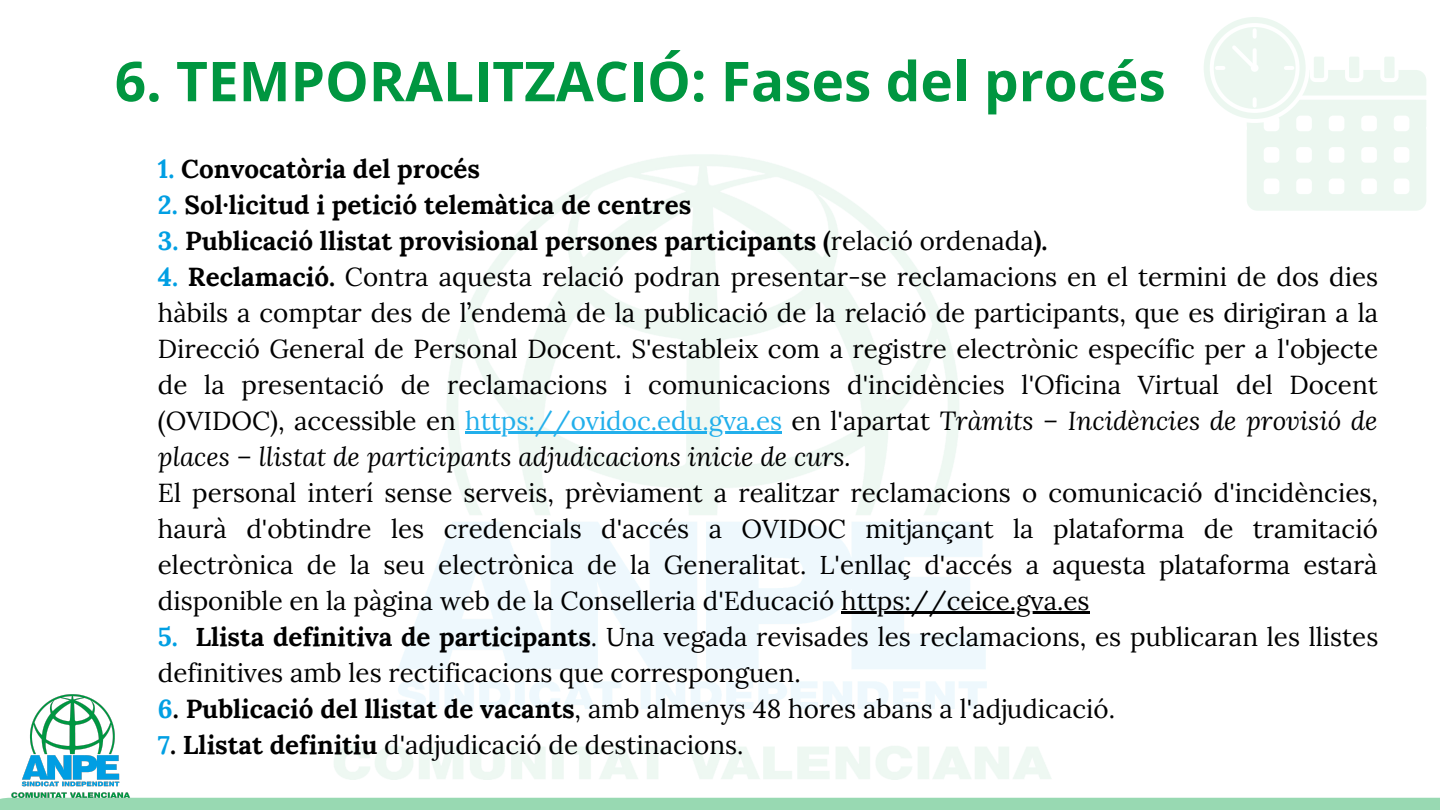
<style>
.page{position:relative;width:1440px;height:810px;background:#fff}
.page>*{position:absolute;margin:0;border:0;box-sizing:border-box;transform-origin:0 0}
.t1{font:700 55px "Open Sans";color:#009640}
.t2{font:26px/36px "Lora";color:#000;text-align:justify}
.t3{font:700 26px "Lora";color:#000}
.s1{color:#019fe3}
.s2{font-weight:400}
.s3{font-weight:700;color:#019fe3}
.s4{font-weight:700}
.s5{color:#22afeb}
.s6{font-style:italic}
</style>
<div class="page">
<div style="left:0;top:798px;width:1440px;height:12px;background:#98d9b2"></div>
<hr style="left:465px;top:431px;width:317px;height:3px;background:#22afeb">
<hr style="left:841px;top:611px;width:249px;height:3px;background:#000">
<svg style="left:1204px;top:17px;width:222px;height:194px"></svg>
<hr style="left:1253px;top:50px;width:4px;height:14px;background:#fff">
<div style="left:1251px;top:64px;width:8px;height:8px;background:#fff;border-radius:50%"></div>
<img style="left:7px;top:694px;width:134px;height:104px">
<p class="t1" style="left:115px;top:43px;width:1053px">6. TEMPORALITZACIÓ: Fases del procés</p>
<p class="t3" style="left:158px;top:152px;width:324px"><span class="s1">1.</span> Convocatòria del procés</p>
<p class="t3" style="left:158px;top:188px;width:535px"><span class="s1">2.</span> Sol·licitud i petició telemàtica de centres</p>
<p class="t3" style="left:158px;top:224px;width:891px"><span class="s1">3.</span> Publicació llistat provisional persones participants (<span class="s2">relació ordenada</span>).</p>
<p class="t2" style="left:158px;top:258px;width:1222px"><span class="s3">4.</span> <span class="s4">Reclamació.</span> Contra aquesta relació podran presentar-se reclamacions en el termini de dos dies hàbils a comptar des de l’endemà de la publicació de la relació de participants, que es dirigiran a la Direcció General de Personal Docent. S'estableix com a registre electrònic específic per a l'objecte de la presentació de reclamacions i comunicacions d'incidències l'Oficina Virtual del Docent (OVIDOC), accessible en <span class="s5">https://ovidoc.edu.gva.es</span> en l'apartat <span class="s6">Tràmits – Incidències de provisió de places – llistat de participants adjudicacions inicie de curs.</span></p>
<p class="t2" style="left:158px;top:474px;width:1222px">El personal interí sense serveis, prèviament a realitzar reclamacions o comunicació d'incidències, haurà d'obtindre les credencials d'accés a OVIDOC mitjançant la plataforma de tramitació electrònica de la seu electrònica de la Generalitat. L'enllaç d'accés a aquesta plataforma estarà disponible en la pàgina web de la Conselleria d'Educació https://ceice.gva.es</p>
<p class="t2" style="left:158px;top:618px;width:1222px"><span class="s3">5.</span> <span class="s4">Llista definitiva de participants</span>. Una vegada revisades les reclamacions, es publicaran les llistes definitives amb les rectificacions que corresponguen.</p>
<p class="t2" style="left:158px;top:690px;width:959px"><span class="s3">6</span><span class="s4">. Publicació del llistat de vacants</span>, amb almenys 48 hores abans a l'adjudicació.</p>
<p class="t2" style="left:158px;top:726px;width:587px"><span class="s3">7</span><span class="s4">. Llistat definitiu</span> d'adjudicació de destinacions.</p>
</div>
